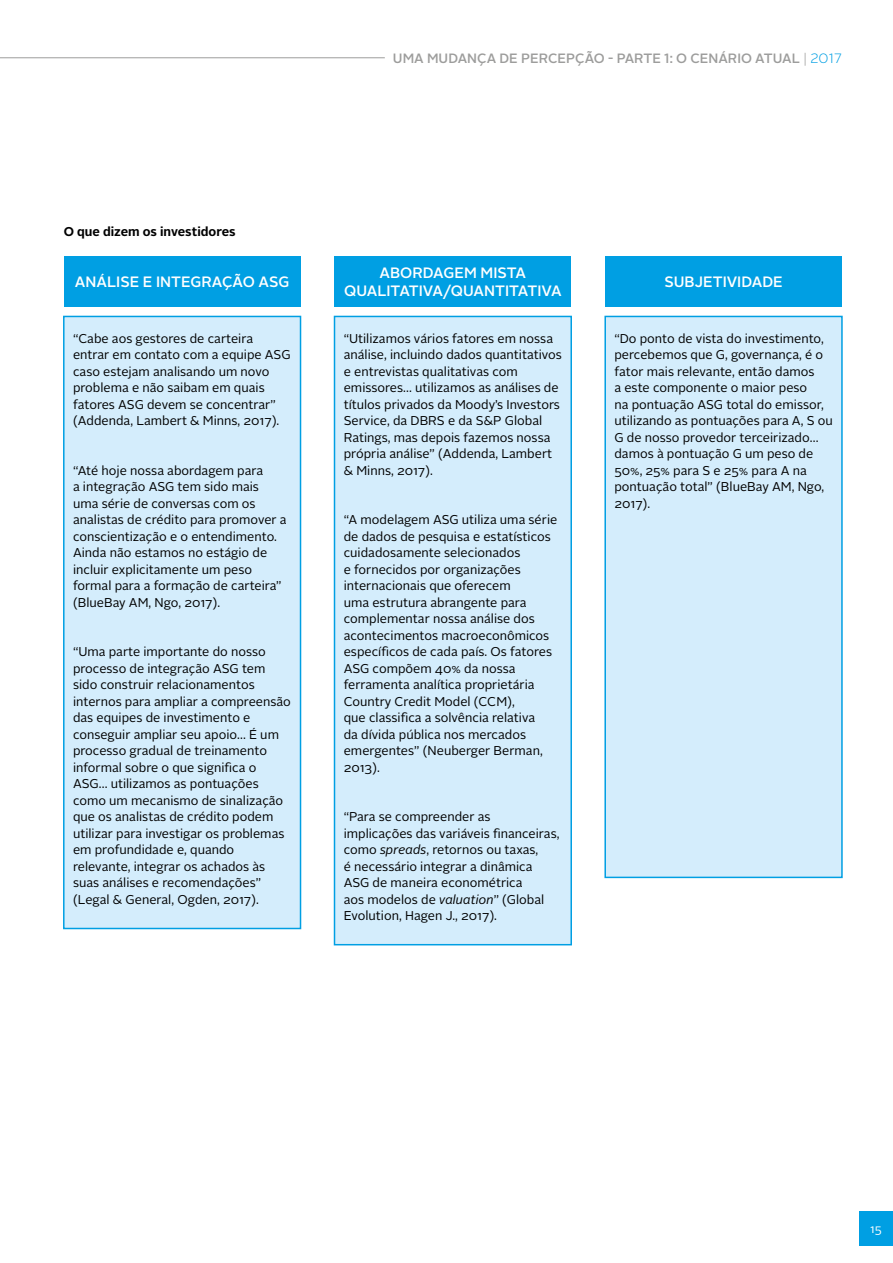
<style>
.page{position:relative;width:893px;height:1263px;background:#fff}
.page>*{position:absolute;margin:0;border:0;box-sizing:border-box;transform-origin:0 0}
.t1{font:500 15px/18px "Alright Sans";color:#fff;text-align:center}
.t2{font:500 13.5px "Alright Sans";color:#9d9d9c}
.t3{font:12.75px/16.5px "Alright Sans";color:#000}
.t4{font:700 12.75px "Alright Sans";color:#000}
.t5{font:12px "Alright Sans";color:#fff}
.s1{font-weight:300}
.s2{font-weight:300;color:#009fe3}
.s3{font-style:italic}
</style>
<div class="page">
<div style="left:859px;top:1212px;width:34px;height:34px;background:#009fe3"></div>
<hr style="left:0;top:57px;width:385px;height:1px;background:#9d9d9c">
<div style="left:64px;top:256px;width:236px;height:50px;background:#009fe3"></div>
<div style="left:64px;top:316px;width:236px;height:612px;background:#d4edfc"></div>
<div style="left:63px;top:316px;width:238px;height:613px;border:2px solid #009fe3"></div>
<div style="left:334px;top:256px;width:237px;height:50px;background:#009fe3"></div>
<div style="left:334px;top:316px;width:237px;height:629px;background:#d4edfc"></div>
<div style="left:334px;top:316px;width:238px;height:629px;border:2px solid #009fe3"></div>
<div style="left:605px;top:256px;width:237px;height:50px;background:#009fe3"></div>
<div style="left:605px;top:316px;width:237px;height:561px;background:#d4edfc"></div>
<div style="left:604px;top:316px;width:239px;height:562px;border:2px solid #009fe3"></div>
<p class="t2" style="left:393px;top:49px;width:450px">UMA MUDANÇA DE PERCEPÇÃO - PARTE 1: O CENÁRIO ATUAL <span class="s1">|</span> <span class="s2">2017</span></p>
<p class="t4" style="left:64px;top:222px;width:173px">O que dizem os investidores</p>
<p class="t1" style="left:75px;top:273px;width:216px">ANÁLISE E INTEGRAÇÃO ASG</p>
<p class="t3" style="left:73px;top:330px;width:219px">“Cabe aos gestores de carteira entrar em contato com a equipe ASG caso estejam analisando um novo problema e não saibam em quais fatores ASG devem se concentrar” (Addenda, Lambert &amp; Minns, 2017).</p>
<p class="t3" style="left:73px;top:462px;width:215px">“Até hoje nossa abordagem para<br>a integração ASG tem sido mais uma série de conversas com os analistas de crédito para promover a conscientização e o entendimento.<br>Ainda não estamos no estágio de incluir explicitamente um peso formal para a formação de carteira” (BlueBay AM, Ngo, 2017).</p>
<p class="t3" style="left:73px;top:644px;width:219px">“Uma parte importante do nosso processo de integração ASG tem sido construir relacionamentos internos para ampliar a compreensão das equipes de investimento e conseguir ampliar seu apoio… É um processo gradual de treinamento informal sobre o que significa o<br>ASG… utilizamos as pontuações como um mecanismo de sinalização que os analistas de crédito podem utilizar para investigar os problemas em profundidade e, quando relevante, integrar os achados às suas análises e recomendações” (Legal &amp; General, Ogden, 2017).</p>
<p class="t1" style="left:344px;top:264px;width:219px">ABORDAGEM MISTA<br>QUALITATIVA/QUANTITATIVA</p>
<p class="t3" style="left:344px;top:330px;width:220px">“Utilizamos vários fatores em nossa análise, incluindo dados quantitativos e entrevistas qualitativas com emissores… utilizamos as análises de títulos privados da Moody’s Investors Service, da DBRS e da S&amp;P Global Ratings, mas depois fazemos nossa própria análise” (Addenda, Lambert &amp; Minns, 2017).</p>
<p class="t3" style="left:344px;top:512px;width:215px">“A modelagem ASG utiliza uma série de dados de pesquisa e estatísticos cuidadosamente selecionados<br>e fornecidos por organizações internacionais que oferecem<br>uma estrutura abrangente para complementar nossa análise dos acontecimentos macroeconômicos específicos de cada país. Os fatores<br>ASG compõem 40% da nossa ferramenta analítica proprietária<br>Country Credit Model (CCM),<br>que classifica a solvência relativa<br>da dívida pública nos mercados emergentes” (Neuberger Berman,<br>2013).</p>
<p class="t3" style="left:344px;top:809px;width:217px">“Para se compreender as implicações das variáveis financeiras, como <span class="s3">spreads</span>, retornos ou taxas,<br>é necessário integrar a dinâmica<br>ASG de maneira econométrica<br>aos modelos de <span class="s3">valuation</span>” (Global<br>Evolution, Hagen J., 2017).</p>
<p class="t1" style="left:664px;top:273px;width:120px">SUBJETIVIDADE</p>
<p class="t3" style="left:614px;top:330px;width:220px">“Do ponto de vista do investimento, percebemos que G, governança, é o fator mais relevante, então damos<br>a este componente o maior peso<br>na pontuação ASG total do emissor, utilizando as pontuações para A, S ou<br>G de nosso provedor terceirizado… damos à pontuação G um peso de<br>50%, 25% para S e 25% para A na pontuação total” (BlueBay AM, Ngo,<br>2017).</p>
<p class="t5" style="left:870px;top:1221px;width:13px">15</p>
</div>
